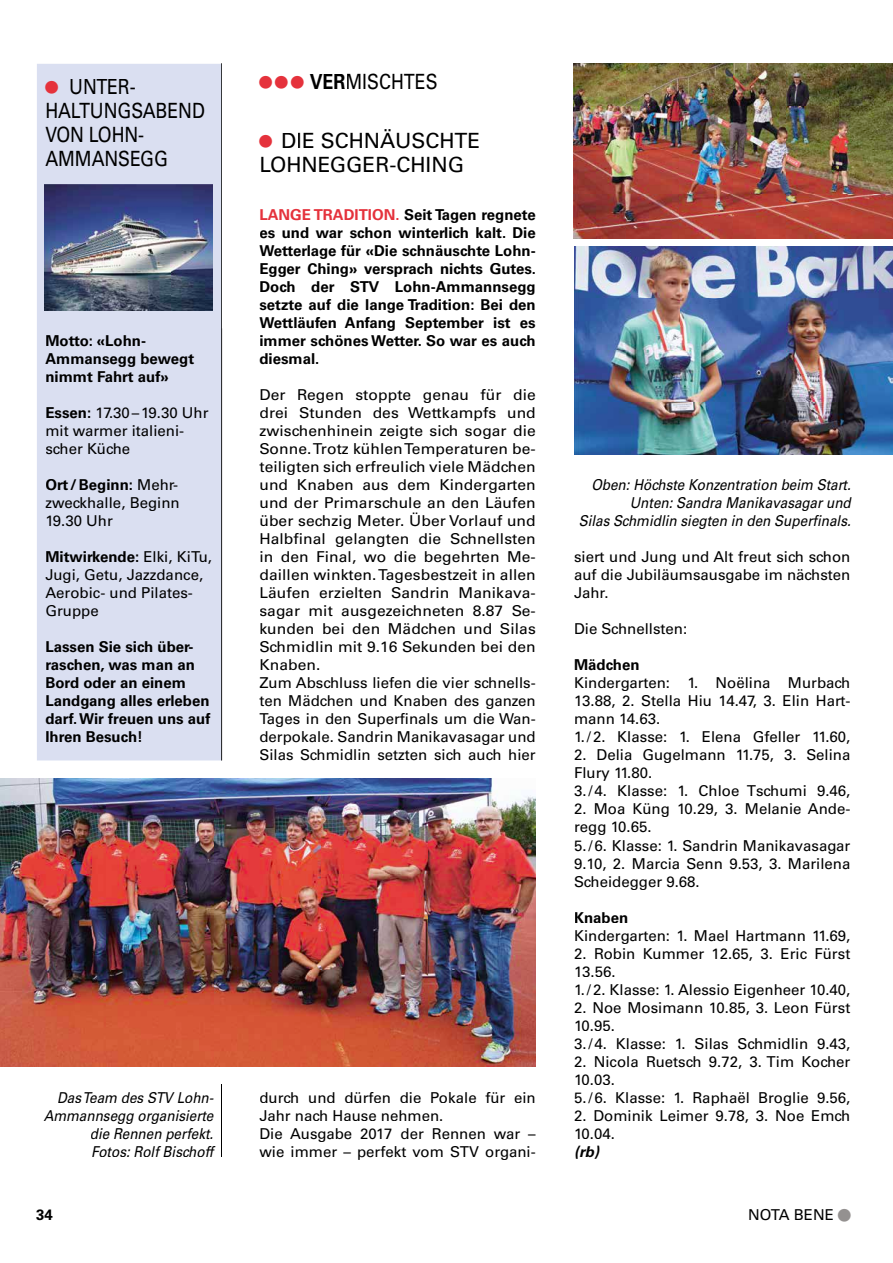
<style>
.page{position:relative;width:893px;height:1263px;background:#fff}
.page>*{position:absolute;margin:0;border:0;box-sizing:border-box;transform-origin:0 0}
.t1{font:35.25px "Univers LT Std";color:#949190}
.t2{font:21px/24px "Univers LT Std";letter-spacing:-.005em;color:#000;scale:.85 1}
.t3{font:21px/24px "Univers LT Std";letter-spacing:-.005em;color:#000}
.t4{font:15px/18px "Univers LT Std";color:#000}
.t5{font:15px/18px "Univers LT Std";color:#000;scale:1.04 1}
.t6{font:700 15px/18px "Univers LT Std";color:#000}
.t7{font:italic 15px/18px "Univers LT Std";color:#000;text-align:right;scale:.9 1}
.t8{font:italic 700 15px "Univers LT Std";color:#000}
.s1{font-size:35.25px;color:#e5323c}
.s2{font-weight:700}
.s3{color:#e5323c}
</style>
<div class="page">
<hr style="left:221px;top:1084px;width:1px;height:73px;background:#000">
<img style="left:573px;top:63px;width:320px;height:175px">
<div style="left:37px;top:64px;width:184px;height:696px;background:#dadff1"></div>
<div style="left:71px;top:79px;width:64px;height:16px;background:#dadff1"></div>
<div style="left:47px;top:103px;width:158px;height:16px;background:#dadff1"></div>
<div style="left:46px;top:127px;width:98px;height:16px;background:#dadff1"></div>
<div style="left:46px;top:151px;width:120px;height:16px;background:#dadff1"></div>
<div style="left:46px;top:336px;width:99px;height:11px;background:#dadff1"></div>
<div style="left:45px;top:354px;width:149px;height:13px;background:#dadff1"></div>
<div style="left:46px;top:371px;width:122px;height:12px;background:#dadff1"></div>
<div style="left:47px;top:408px;width:43px;height:11px;background:#dadff1"></div>
<div style="left:91px;top:408px;width:118px;height:11px;background:#dadff1"></div>
<div style="left:47px;top:426px;width:137px;height:11px;background:#dadff1"></div>
<div style="left:46px;top:444px;width:84px;height:11px;background:#dadff1"></div>
<div style="left:46px;top:479px;width:86px;height:14px;background:#dadff1"></div>
<div style="left:133px;top:480px;width:45px;height:11px;background:#dadff1"></div>
<div style="left:46px;top:497px;width:134px;height:14px;background:#dadff1"></div>
<div style="left:47px;top:516px;width:66px;height:11px;background:#dadff1"></div>
<div style="left:46px;top:552px;width:92px;height:11px;background:#dadff1"></div>
<div style="left:139px;top:551px;width:73px;height:13px;background:#dadff1"></div>
<div style="left:46px;top:569px;width:157px;height:14px;background:#dadff1"></div>
<div style="left:46px;top:588px;width:146px;height:11px;background:#dadff1"></div>
<div style="left:46px;top:605px;width:52px;height:14px;background:#dadff1"></div>
<div style="left:46px;top:641px;width:147px;height:12px;background:#dadff1"></div>
<div style="left:46px;top:660px;width:149px;height:12px;background:#dadff1"></div>
<div style="left:46px;top:678px;width:140px;height:11px;background:#dadff1"></div>
<div style="left:46px;top:696px;width:164px;height:13px;background:#dadff1"></div>
<div style="left:46px;top:713px;width:164px;height:12px;background:#dadff1"></div>
<div style="left:46px;top:732px;width:95px;height:11px;background:#dadff1"></div>
<img style="left:45px;top:184px;width:168px;height:126px">
<img style="left:0;top:778px;width:536px;height:288px">
<svg style="left:221px;top:63px;width:1px;height:697px"></svg>
<img style="left:574px;top:246px;width:319px;height:208px">
<h2 class="t2" style="left:45px;top:75px;width:189px"><span class="s1">•</span> UNTER-<br>HALTUNGSABEND<br>VON LOHN-<br>AMMANS EGG</h2>
<p class="t6" style="left:45px;top:332px;width:150px">Motto: «Lohn-<br>Ammans egg bewegt nimmt Fahrt auf»</p>
<p class="t4" style="left:45px;top:404px;width:165px"><span class="s2">Essen:</span> 17.30 – 19.30 Uhr mit warmer italieni&shy;scher Küche</p>
<p class="t4" style="left:45px;top:476px;width:136px;text-align:justify"><span class="s2">Ort / Beginn:</span> Mehr&shy;zweckhalle, Beginn 19.30 Uhr</p>
<p class="t4" style="left:45px;top:548px;width:168px"><span class="s2">Mitwirkende:</span> Elki, KiTu,<br>Jugi, Getu, Jazzdance,<br>Aerobic- und Pilates-<br>Gruppe</p>
<p class="t6" style="left:45px;top:638px;width:166px">Lassen Sie sich über&shy;raschen, was man an<br>Bord oder an einem<br>Landgang alles erleben darf. Wir freuen uns auf<br>Ihren Besuch!</p>
<p class="t7" style="left:44px;top:1088px;width:190px">Das Team des STV Lohn-<br>Ammannsegg organisierte die Rennen perfekt.<br>Fotos: Rolf Bischoff</p>
<h2 class="t2" style="left:259px;top:70px;width:211px"><span class="s1">•••</span> <span class="s2">VER</span>MISCHTES</h2>
<h2 class="t3" style="left:259px;top:129px;width:222px"><span class="s1">•</span> DIE SCHNÄUSCHTE<br>LOHNEGGER-CHING</h2>
<p class="t6" style="left:259px;top:206px;width:278px;text-align:justify"><span class="s3">LANGE TRADITION.</span> Seit Tagen regnete es und war schon winterlich kalt. Die Wetterlage für «Die schnäuschte Lohn-Egger Ching» versprach nichts Gutes.<br>Doch der STV Lohn-Ammannsegg setzte auf die lange Tradition: Bei den Wettläufen Anfang September ist es immer schönes Wetter. So war es auch diesmal.</p>
<p class="t5" style="left:259px;top:386px;width:267px">Der Regen stoppte genau für die drei Stunden des Wettkampfs und zwischenhinein zeigte sich sogar die Sonne. Trotz kühlen Temperaturen be&shy;teiligten sich erfreulich viele Mädchen und Knaben aus dem Kindergarten und der Primarschule an den Läufen über sechzig Meter. Über Vorlauf und Halbfinal gelangten die Schnellsten in den Final, wo die begehrten Me&shy;daillen winkten. Tagesbestzeit in allen Läufen erzielten Sandrin Manikava&shy;sagar mit ausgezeichneten 8.87 Se&shy;kunden bei den Mädchen und Silas Schmidlin mit 9.16 Sekunden bei den Knaben.<br>Zum Abschluss liefen die vier schnells&shy;ten Mädchen und Knaben des ganzen Tages in den Superfinals um die Wan&shy;derpokale. Sandrin Manikavasagar und Silas Schmidlin setzten sich auch hier</p>
<p class="t4" style="left:259px;top:1088px;width:278px">durch und dürfen die Pokale für ein<br>Jahr nach Hause nehmen.<br>Die Ausgabe 2017 der Rennen war – wie immer – perfekt vom STV organi-</p>
<p class="t7" style="left:579px;top:476px;width:304px">Oben: Höchste Konzentration beim Start.<br>Unten: Sandra Manikavasagar und<br>Silas Schmidlin siegten in den Superfinals.</p>
<p class="t4" style="left:574px;top:548px;width:278px;text-align:justify">siert und Jung und Alt freut sich schon auf die Jubiläumsausgabe im nächsten Jahr.</p>
<p class="t4" style="left:574px;top:620px;width:115px">Die Schnellsten:</p>
<p class="t6" style="left:574px;top:656px;width:67px">Mädchen</p>
<p class="t4" style="left:574px;top:674px;width:278px;text-align:justify">Kindergarten: 1. Noëlina Murbach 13.88, 2. Stella Hiu 14.47, 3. Elin Hart&shy;mann 14.63.</p>
<p class="t4" style="left:574px;top:728px;width:278px">1. / 2. Klasse: 1. Elena Gfeller 11.60,</p>
<p class="t4" style="left:574px;top:746px;width:278px">2. Delia Gugelmann 11.75, 3. Selina<br>Flury 11.80.</p>
<p class="t4" style="left:574px;top:782px;width:278px">3. / 4. Klasse: 1. Chloe Tschumi 9.46,</p>
<p class="t4" style="left:574px;top:800px;width:278px">2. Moa Küng 10.29, 3. Melanie Ande&shy;regg 10.65.</p>
<p class="t4" style="left:574px;top:836px;width:278px;text-align:justify">5. / 6. Klasse: 1. Sandrin Manikavasagar 9.10, 2. Marcia Senn 9.53, 3. Marilena Scheidegger 9.68.</p>
<p class="t6" style="left:574px;top:908px;width:56px">Knaben</p>
<p class="t4" style="left:574px;top:926px;width:278px">Kindergarten: 1. Mael Hartmann 11.69,</p>
<p class="t4" style="left:574px;top:944px;width:278px">2. Robin Kummer 12.65, 3. Eric Fürst<br>13.56.</p>
<p class="t4" style="left:574px;top:980px;width:278px">1. / 2. Klasse: 1. Alessio Eigenheer 10.40,</p>
<p class="t4" style="left:574px;top:998px;width:278px">2. Noe Mosimann 10.85, 3. Leon Fürst<br>10.95.</p>
<p class="t4" style="left:574px;top:1034px;width:278px">3. / 4. Klasse: 1. Silas Schmidlin 9.43,</p>
<p class="t4" style="left:574px;top:1052px;width:278px">2. Nicola Ruetsch 9.72, 3. Tim Kocher<br>10.03.</p>
<p class="t4" style="left:574px;top:1088px;width:278px">5. / 6. Klasse: 1. Raphaël Broglie 9.56,</p>
<p class="t4" style="left:574px;top:1106px;width:278px">2. Dominik Leimer 9.78, 3. Noe Emch<br>10.04.</p>
<p class="t8" style="left:574px;top:1142px;width:26px">(rb)</p>
<p class="t6" style="left:36px;top:1206px;width:18px">34</p>
<p class="t4" style="left:748px;top:1206px;width:87px">NOTA BENE</p>
<h1 class="t1" style="left:838px;top:1194px;width:14px">•</h1>
</div>
